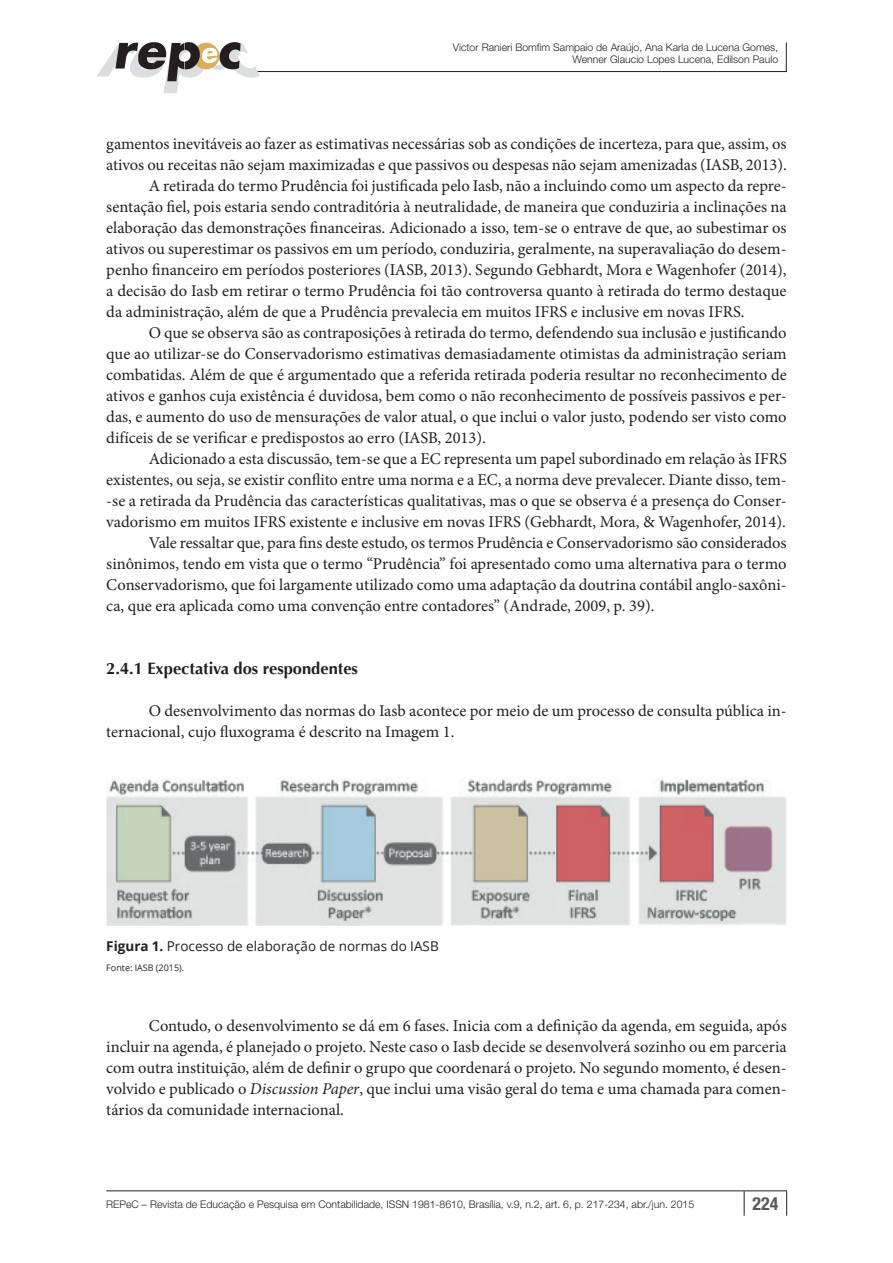
<style>
.page{position:relative;width:893px;height:1263px;background:#fff}
.page>*{position:absolute;margin:0;border:0;box-sizing:border-box;transform-origin:0 0}
.t1{font:700 condensed 18px "Helvetica Neue LT Pro";color:#57585a}
.t2{font:16.5px/21px "Minion Pro";color:#231f20}
.t3{font:700 16.5px "Optima";color:#231f20}
.t4{font:13.5px "Open Sans";color:#231f20}
.t5{font:300 10.5px/12px "Helvetica Neue LT Pro";color:#231f20;text-align:right}
.t6{font:9px "Open Sans";color:#231f20}
.s1{font-weight:700}
.s2{font-style:italic}
</style>
<div class="page">
<hr style="left:255px;top:71px;width:531px;height:1px;background:#231f20">
<svg style="left:97px;top:42px;width:163px;height:51px"></svg>
<svg style="left:786px;top:43px;width:1px;height:29px"></svg>
<hr style="left:106px;top:1190px;width:638px;height:1px;background:#231f20">
<hr style="left:744px;top:1190px;width:43px;height:1px;background:#231f20">
<svg style="left:744px;top:1191px;width:1px;height:25px"></svg>
<svg style="left:786px;top:1191px;width:1px;height:25px"></svg>
<img style="left:106px;top:779px;width:681px;height:147px">
<p class="t5" style="left:453px;top:41px;width:327px">Victor Ranieri Bomfim Sampaio de Araújo, Ana Karla de Lucena Gomes,<br>Wenner Glaucio Lopes Lucena, Edilson Paulo</p>
<p class="t2" style="left:106px;top:133px;width:682px">gamentos inevitáveis ao fazer as estimativas necessárias sob as condições de incerteza, para que, assim, os</p>
<p class="t2" style="left:106px;top:154px;width:682px">ativos ou receitas não sejam maximizadas e que passivos ou despesas não sejam amenizadas (IASB, 2013).</p>
<p class="t2" style="left:149px;top:175px;width:639px">A retirada do termo Prudência foi justificada pelo Iasb, não a incluindo como um aspecto da repre-</p>
<p class="t2" style="left:106px;top:196px;width:682px">sentação fiel, pois estaria sendo contraditória à neutralidade, de maneira que conduziria a inclinações na</p>
<p class="t2" style="left:106px;top:217px;width:682px">elaboração das demonstrações financeiras. Adicionado a isso, tem-se o entrave de que, ao subestimar os</p>
<p class="t2" style="left:106px;top:238px;width:682px">ativos ou superestimar os passivos em um período, conduziria, geralmente, na superavaliação do desem-</p>
<p class="t2" style="left:106px;top:259px;width:682px">penho financeiro em períodos posteriores (IASB, 2013). Segundo Gebhardt, Mora e Wagenhofer (2014),</p>
<p class="t2" style="left:106px;top:280px;width:682px">a decisão do Iasb em retirar o termo Prudência foi tão controversa quanto à retirada do termo destaque</p>
<p class="t2" style="left:106px;top:301px;width:640px">da administração, além de que a Prudência prevalecia em muitos IFRS e inclusive em novas IFRS.</p>
<p class="t2" style="left:149px;top:322px;width:639px">O que se observa são as contraposições à retirada do termo, defendendo sua inclusão e justificando</p>
<p class="t2" style="left:106px;top:343px;width:682px">que ao utilizar-se do Conservadorismo estimativas demasiadamente otimistas da administração seriam</p>
<p class="t2" style="left:106px;top:364px;width:682px">combatidas. Além de que é argumentado que a referida retirada poderia resultar no reconhecimento de</p>
<p class="t2" style="left:106px;top:385px;width:682px">ativos e ganhos cuja existência é duvidosa, bem como o não reconhecimento de possíveis passivos e per-</p>
<p class="t2" style="left:106px;top:406px;width:682px">das, e aumento do uso de mensurações de valor atual, o que inclui o valor justo, podendo ser visto como</p>
<p class="t2" style="left:106px;top:427px;width:381px">difíceis de se verificar e predispostos ao erro (IASB, 2013).</p>
<p class="t2" style="left:149px;top:448px;width:639px">Adicionado a esta discussão, tem-se que a EC representa um papel subordinado em relação às IFRS</p>
<p class="t2" style="left:106px;top:469px;width:682px">existentes, ou seja, se existir conflito entre uma norma e a EC, a norma deve prevalecer. Diante disso, tem-</p>
<p class="t2" style="left:106px;top:490px;width:682px">-se a retirada da Prudência das características qualitativas, mas o que se observa é a presença do Conser-</p>
<p class="t2" style="left:106px;top:511px;width:681px">vadorismo em muitos IFRS existente e inclusive em novas IFRS (Gebhardt, Mora, &amp; Wagenhofer, 2014).</p>
<p class="t2" style="left:149px;top:532px;width:639px">Vale ressaltar que, para fins deste estudo, os termos Prudência e Conservadorismo são considerados</p>
<p class="t2" style="left:106px;top:553px;width:682px">sinônimos, tendo em vista que o termo “Prudência” foi apresentado como uma alternativa para o termo</p>
<p class="t2" style="left:106px;top:574px;width:682px">Conservadorismo, que foi largamente utilizado como uma adaptação da doutrina contábil anglo-saxôni-</p>
<p class="t2" style="left:106px;top:595px;width:550px">ca, que era aplicada como uma convenção entre contadores” (Andrade, 2009, p. 39).</p>
<p class="t3" style="left:106px;top:658px;width:253px">2.4.1 Expectativa dos respondentes</p>
<p class="t2" style="left:106px;top:700px;width:682px;text-indent:43px">O desenvolvimento das normas do Iasb acontece por meio de um processo de consulta pública in&shy;ternacional, cujo fluxograma é descrito na Imagem 1.</p>
<p class="t4" style="left:106px;top:937px;width:334px"><span class="s1">Figura 1.</span> Processo de elaboração de normas do IASB</p>
<p class="t6" style="left:106px;top:962px;width:79px">Fonte: IASB (2015).</p>
<p class="t2" style="left:106px;top:1015px;width:682px;text-align:justify;text-indent:43px">Contudo, o desenvolvimento se dá em 6 fases. Inicia com a definição da agenda, em seguida, após incluir na agenda, é planejado o projeto. Neste caso o Iasb decide se desenvolverá sozinho ou em parceria com outra instituição, além de definir o grupo que coordenará o projeto. No segundo momento, é desen&shy;volvido e publicado o <span class="s2">Discussion Paper</span>, que inclui uma visão geral do tema e uma chamada para comen&shy;tários da comunidade internacional.</p>
<p class="t5" style="left:106px;top:1198px;width:589px">REPeC – Revista de Educação e Pesquisa em Contabilidade, ISSN 1981-8610, Brasília, v.9, n.2, art. 6, p. 217-234, abr./jun. 2015</p>
<p class="t1" style="left:752px;top:1192px;width:27px">224</p>
</div>
